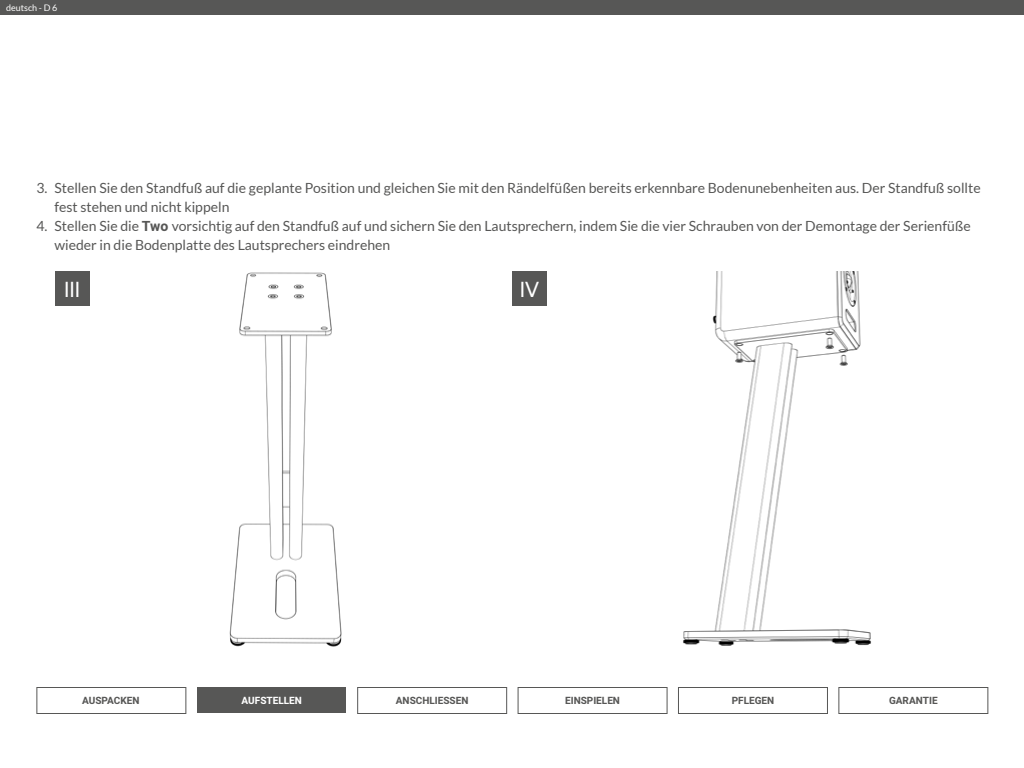
<style>
.page{position:relative;width:1024px;height:768px;background:#fff}
.page>*{position:absolute;margin:0;border:0;box-sizing:border-box;transform-origin:0 0}
.t1{font:21px "Azo Web";color:#fff}
.t2{font:14px/19px "Lato";color:#575756}
.t3{font:700 10px "Heebo";color:#575756}
.t4{font:700 10px "Heebo";color:#fff}
.t5{font:9px "Lato";color:#fff}
.s1{font-family:"Heebo";font-weight:700}
</style>
<div class="page">
<img style="left:229px;top:272px;width:113px;height:374px">
<img style="left:683px;top:271px;width:188px;height:375px">
<div style="left:512px;top:271px;width:35px;height:35px;background:#575756"></div>
<div style="left:197px;top:687px;width:149px;height:26px;background:#575756"></div>
<div style="left:36px;top:687px;width:150px;height:27px;border:1px solid #575756"></div>
<div style="left:357px;top:687px;width:150px;height:27px;border:1px solid #575756"></div>
<div style="left:518px;top:687px;width:150px;height:27px;border:1px solid #575756"></div>
<div style="left:678px;top:687px;width:150px;height:27px;border:1px solid #575756"></div>
<div style="left:838px;top:687px;width:150px;height:27px;border:1px solid #575756"></div>
<div style="left:55px;top:271px;width:35px;height:35px;background:#575756"></div>
<div style="left:241px;top:337px;width:13px;height:21px;background:#fff"></div>
<div style="left:316px;top:337px;width:13px;height:21px;background:#fff"></div>
<div style="left:0;top:0;width:1024px;height:15px;background:#575756"></div>
<p class="t5" style="left:6px;top:3px;width:53px">deutsch - D 6</p>
<p class="t2" style="left:54px;top:179px;width:928px;text-indent:-18px">3. Stellen Sie den Standfuß auf die geplante Position und gleichen Sie mit den Rändelfüßen bereits erkennbare Bodenunebenheiten aus. Der Standfuß sollte fest stehen und nicht kippeln</p>
<p class="t2" style="left:54px;top:217px;width:918px;text-indent:-18px">4. Stellen Sie die <span class="s1">Two</span> vorsichtig auf den Standfuß auf und sichern Sie den Lautsprechern, indem Sie die vier Schrauben von der Demontage der Serienfüße wieder in die Bodenplatte des Lautsprechers eindrehen</p>
<h1 class="t1" style="left:64px;top:276px;width:18px">III</h1>
<h1 class="t1" style="left:520px;top:276px;width:21px">IV</h1>
<p class="t3" style="left:82px;top:694px;width:59px">AUSPACKEN</p>
<p class="t4" style="left:242px;top:694px;width:62px">AUFSTELLEN</p>
<p class="t3" style="left:396px;top:694px;width:74px">ANSCHLIESSEN</p>
<p class="t3" style="left:565px;top:694px;width:56px">EINSPIELEN</p>
<p class="t3" style="left:732px;top:694px;width:44px">PFLEGEN</p>
<p class="t3" style="left:889px;top:694px;width:50px">GARANTIE</p>
</div>
